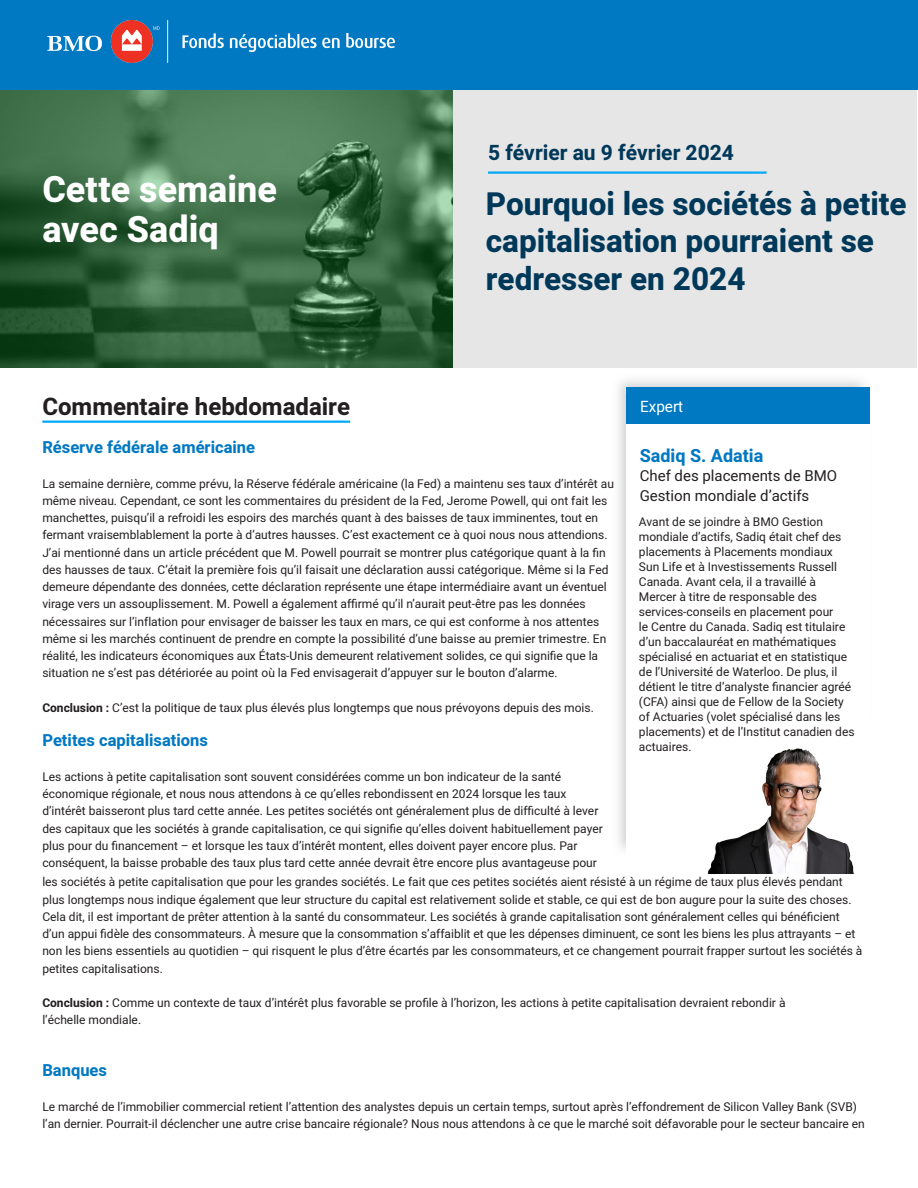
<style>
.page{position:relative;width:918px;height:1188px;background:#fff}
.page>*{position:absolute;margin:0;border:0;box-sizing:border-box;transform-origin:0 0}
.t1{font:800 36px "Heebo";color:#fff}
.t2{font:800 31.5px/37.5px "Heebo";color:#003859}
.Black_subhead{font:700 24px "Heebo";color:#231f20}
.t3{font:700 21px "Heebo";color:#003859}
.t4{font:700 18px "Heebo";color:#0078c2}
.blue_subhead{font:700 16.5px "Heebo";color:#0078c2}
.t5{font:15.52px "Heebo";color:#fff}
.t6{font:15px/19.5px "Heebo";color:#231f20}
.blue_subhead-2{font:12px/17.2px "Heebo";color:#231f20}
.s1{font-weight:700}
</style>
<div class="page">
<img style="left:0;top:90px;width:453px;height:278px">
<div style="left:453px;top:91px;width:464px;height:277px;background:#e6e6e6"></div>
<div style="left:1px;top:0;width:917px;height:90px;background:#0078c2"></div>
<hr style="left:488px;top:171px;width:278px;height:3px;background:#00a8fa">
<img style="left:618px;top:380px;width:252px;height:15px">
<img style="left:869px;top:395px;width:1px;height:29px">
<div style="left:626px;top:387px;width:243px;height:37px;background:#0078c2"></div>
<hr style="left:42px;top:421px;width:308px;height:2px;background:#00a8fa">
<img style="left:707px;top:749px;width:147px;height:125px">
<img style="left:47px;top:20px;width:348px;height:43px">
<p class="t1" style="left:42px;top:164px;width:236px">Cette semaine</p>
<p class="t1" style="left:42px;top:205px;width:178px">avec Sadiq</p>
<p class="t3" style="left:488px;top:138px;width:247px">5 février au 9 février 2024</p>
<p class="t2" style="left:486px;top:186px;width:422px">Pourquoi les sociétés à petite capitalisation pourraient se redresser en 2024</p>
<p class="Black_subhead" style="left:42px;top:390px;width:309px">Commentaire hebdomadaire</p>
<p class="blue_subhead" style="left:42px;top:436px;width:214px">Réserve fédérale américaine</p>
<p class="blue_subhead-2" style="left:42px;top:475px;width:573px">La semaine dernière, comme prévu, la Réserve fédérale américaine (la Fed) a maintenu ses taux d’intérêt au même niveau. Cependant, ce sont les commentaires du président de la Fed, Jerome Powell, qui ont fait les manchettes, puisqu’il a refroidi les espoirs des marchés quant à des baisses de taux imminentes, tout en fermant vraisemblablement la porte à d’autres hausses. C’est exactement ce à quoi nous nous attendions.<br>J’ai mentionné dans un article précédent que M. Powell pourrait se montrer plus catégorique quant à la fin des hausses de taux. C’était la première fois qu’il faisait une déclaration aussi catégorique. Même si la Fed demeure dépendante des données, cette déclaration représente une étape intermédiaire avant un éventuel virage vers un assouplissement. M. Powell a également affirmé qu’il n’aurait peut-être pas les données nécessaires sur l’inflation pour envisager de baisser les taux en mars, ce qui est conforme à nos attentes même si les marchés continuent de prendre en compte la possibilité d’une baisse au premier trimestre. En réalité, les indicateurs économiques aux États-Unis demeurent relativement solides, ce qui signifie que la situation ne s’est pas détériorée au point où la Fed envisagerait d’appuyer sur le bouton d’alarme.</p>
<p class="blue_subhead-2" style="left:42px;top:699px;width:553px"><span class="s1">Conclusion :</span> C’est la politique de taux plus élevés plus longtemps que nous prévoyons depuis des mois.</p>
<p class="blue_subhead" style="left:42px;top:729px;width:167px">Petites capitalisations</p>
<p class="blue_subhead-2" style="left:42px;top:768px;width:562px">Les actions à petite capitalisation sont souvent considérées comme un bon indicateur de la santé économique régionale, et nous nous attendons à ce qu’elles rebondissent en 2024 lorsque les taux d’intérêt baisseront plus tard cette année. Les petites sociétés ont généralement plus de difficulté à lever des capitaux que les sociétés à grande capitalisation, ce qui signifie qu’elles doivent habituellement payer plus pour du financement – et lorsque les taux d’intérêt montent, elles doivent payer encore plus. Par conséquent, la baisse probable des taux plus tard cette année devrait être encore plus avantageuse pour</p>
<p class="blue_subhead-2" style="left:42px;top:873px;width:822px">les sociétés à petite capitalisation que pour les grandes sociétés. Le fait que ces petites sociétés aient résisté à un régime de taux plus élevés pendant plus longtemps nous indique également que leur structure du capital est relativement solide et stable, ce qui est de bon augure pour la suite des choses.<br>Cela dit, il est important de prêter attention à la santé du consommateur. Les sociétés à grande capitalisation sont généralement celles qui bénéficient d’un appui fidèle des consommateurs. À mesure que la consommation s’affaiblit et que les dépenses diminuent, ce sont les biens les plus attrayants – et non les biens essentiels au quotidien – qui risquent le plus d’être écartés par les consommateurs, et ce changement pourrait frapper surtout les sociétés à petites capitalisations.</p>
<p class="blue_subhead-2" style="left:42px;top:994px;width:745px"><span class="s1">Conclusion :</span> Comme un contexte de taux d’intérêt plus favorable se profile à l’horizon, les actions à petite capitalisation devraient rebondir à l’échelle mondiale.</p>
<p class="blue_subhead" style="left:42px;top:1059px;width:66px">Banques</p>
<p class="blue_subhead-2" style="left:42px;top:1098px;width:824px">Le marché de l’immobilier commercial retient l’attention des analystes depuis un certain temps, surtout après l’effondrement de Silicon Valley Bank (SVB) l’an dernier. Pourrait-il déclencher une autre crise bancaire régionale? Nous nous attendons à ce que le marché soit défavorable pour le secteur bancaire en</p>
<p class="t5" style="left:640px;top:396px;width:45px">Expert</p>
<p class="t4" style="left:640px;top:443px;width:125px">Sadiq S. Adatia</p>
<p class="t6" style="left:640px;top:466px;width:199px">Chef des placements de BMO<br>Gestion mondiale d’actifs</p>
<p class="blue_subhead-2" style="left:639px;top:514px;width:217px;line-height:15px">Avant de se joindre à BMO Gestion mondiale d’actifs, Sadiq était chef des placements à Placements mondiaux Sun Life et à Investissements Russell Canada. Avant cela, il a travaillé à Mercer à titre de responsable des services-conseils en placement pour<br>le Centre du Canada. Sadiq est titulaire d’un baccalauréat en mathématiques spécialisé en actuariat et en statistique de l’Université de Waterloo. De plus, il détient le titre d’analyste financier agréé (CFA) ainsi que de Fellow de la Society of Actuaries (volet spécialisé dans les placements) et de l’Institut canadien des actuaires.</p>
</div>
